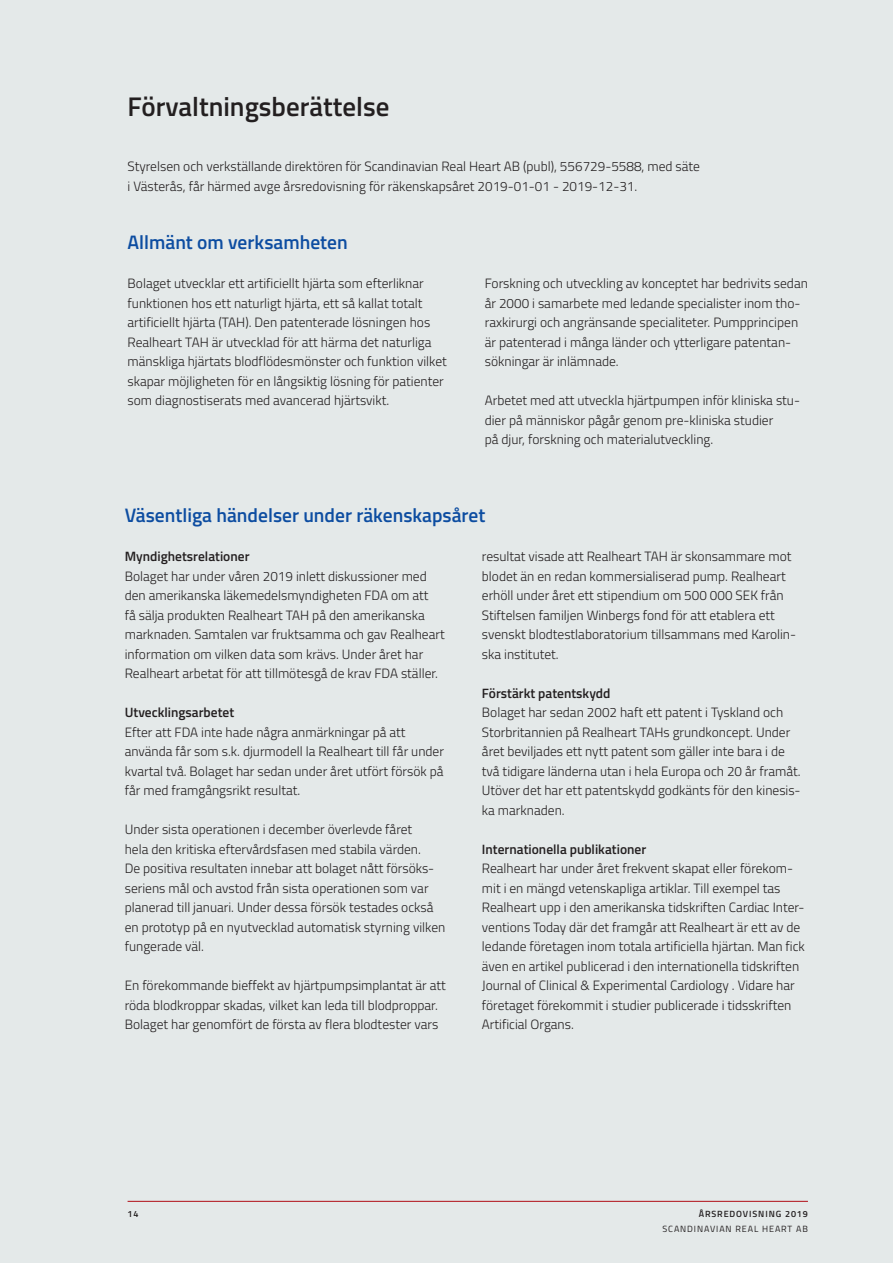
<style>
.page{position:relative;width:893px;height:1263px;background:#e4e9e9}
.page>*{position:absolute;margin:0;border:0;box-sizing:border-box;transform-origin:0 0}
.t1{font:600 27px "Titillium Web";color:#231f20}
.t2{font:600 19.5px "Titillium Web";color:#0d4da1}
.t3{font:300 13.5px/19.5px "Titillium Web";color:#231f20}
.t4{font:600 13.5px "Titillium Web";color:#231f20}
.t5{font:9px "Titillium Web";letter-spacing:.1em;color:#231f20}
.t6{font:600 9px "Titillium Web";letter-spacing:.1em;color:#231f20}
</style>
<div class="page">
<hr style="left:128px;top:1201px;width:680px;height:1px;background:#b00d15">
<p class="t1" style="left:128px;top:86px;width:263px">Förvaltningsberättelse</p>
<p class="t3" style="left:128px;top:156px;width:574px">Styrelsen och verkställande direktören för Scandinavian Real Heart AB (publ), 556729-5588, med säte</p>
<p class="t3" style="left:128px;top:175px;width:511px">i Västerås, får härmed avge årsredovisning för räkenskapsåret 2019-01-01 - 2019-12-31.</p>
<p class="t2" style="left:128px;top:228px;width:222px">Allmänt om verksamheten</p>
<p class="t3" style="left:128px;top:273px;width:321px">Bolaget utvecklar ett artificiellt hjärta som efterliknar funktionen hos ett naturligt hjärta, ett så kallat totalt artificiellt hjärta (TAH). Den patenterade lösningen hos Realheart TAH är utvecklad för att härma det naturliga mänskliga hjärtats blodflödesmönster och funktion vilket skapar möjligheten för en långsiktig lösning för patienter som diagnostiserats med avancerad hjärtsvikt.</p>
<p class="t3" style="left:485px;top:273px;width:325px">Forskning och utveckling av konceptet har bedrivits sedan år 2000 i samarbete med ledande specialister inom tho&shy;raxkirurgi och angränsande specialiteter. Pumpprincipen är patenterad i många länder och ytterligare patentan&shy;sökningar är inlämnade.</p>
<p class="t3" style="left:485px;top:390px;width:317px">Arbetet med att utveckla hjärtpumpen inför kliniska stu&shy;dier på människor pågår genom pre-kliniska studier</p>
<p class="t3" style="left:485px;top:429px;width:230px">på djur, forskning och materialutveckling.</p>
<p class="t2" style="left:125px;top:501px;width:362px">Väsentliga händelser under räkenskapsåret</p>
<p class="t4" style="left:125px;top:546px;width:126px">Myndighetsrelationer</p>
<p class="t3" style="left:125px;top:565px;width:322px">Bolaget har under våren 2019 inlett diskussioner med den amerikanska läkemedelsmyndigheten FDA om att<br>få sälja produkten Realheart TAH på den amerikanska marknaden. Samtalen var fruktsamma och gav Realheart information om vilken data som krävs. Under året har Realheart arbetat för att tillmötesgå de krav FDA ställer.</p>
<p class="t4" style="left:125px;top:702px;width:111px">Utvecklingsarbetet</p>
<p class="t3" style="left:125px;top:721px;width:321px">Efter att FDA inte hade några anmärkningar på att använda får som s.k. djurmodell la Realheart till får under kvartal två. Bolaget har sedan under året utfört försök på får med framgångsrikt resultat.</p>
<p class="t3" style="left:125px;top:819px;width:322px">Under sista operationen i december överlevde fåret<br>hela den kritiska eftervårdsfasen med stabila värden.<br>De positiva resultaten innebar att bolaget nått försöks&shy;seriens mål och avstod från sista operationen som var planerad till januari. Under dessa försök testades också en prototyp på en nyutvecklad automatisk styrning vilken</p>
<p class="t3" style="left:125px;top:936px;width:81px">fungerade väl.</p>
<p class="t3" style="left:125px;top:975px;width:323px">En förekommande bieffekt av hjärtpumpsimplantat är att röda blodkroppar skadas, vilket kan leda till blodproppar.<br>Bolaget har genomfört de första av flera blodtester vars</p>
<p class="t3" style="left:482px;top:546px;width:316px">resultat visade att Realheart TAH är skonsammare mot blodet än en redan kommersialiserad pump. Realheart erhöll under året ett stipendium om 500 000 SEK från Stiftelsen familjen Winbergs fond för att etablera ett svenskt blodtestlaboratorium tillsammans med Karolin&shy;ska institutet.</p>
<p class="t4" style="left:482px;top:683px;width:130px">Förstärkt patentskydd</p>
<p class="t3" style="left:482px;top:702px;width:320px">Bolaget har sedan 2002 haft ett patent i Tyskland och Storbritannien på Realheart TAHs grundkoncept. Under året beviljades ett nytt patent som gäller inte bara i de två tidigare länderna utan i hela Europa och 20 år framåt.<br>Utöver det har ett patentskydd godkänts för den kinesis&shy;ka marknaden.</p>
<p class="t4" style="left:482px;top:839px;width:166px">Internationella publikationer</p>
<p class="t3" style="left:482px;top:858px;width:325px">Realheart har under året frekvent skapat eller förekom&shy;mit i en mängd vetenskapliga artiklar. Till exempel tas Realheart upp i den amerikanska tidskriften Cardiac Inter&shy;ventions Today där det framgår att Realheart är ett av de ledande företagen inom totala artificiella hjärtan. Man fick även en artikel publicerad i den internationella tidskriften Journal of Clinical &amp; Experimental Cardiology . Vidare har</p>
<p class="t3" style="left:482px;top:994px;width:311px">företaget förekommit i studier publicerade i tidsskriften<br>Artificial Organs.</p>
<p class="t6" style="left:128px;top:1207px;width:12px">14</p>
<p class="t6" style="left:699px;top:1207px;width:111px">ÅRSREDOVISNING 2019</p>
<p class="t5" style="left:662px;top:1222px;width:147px">SCANDINAVIAN REAL HEART AB</p>
</div>
